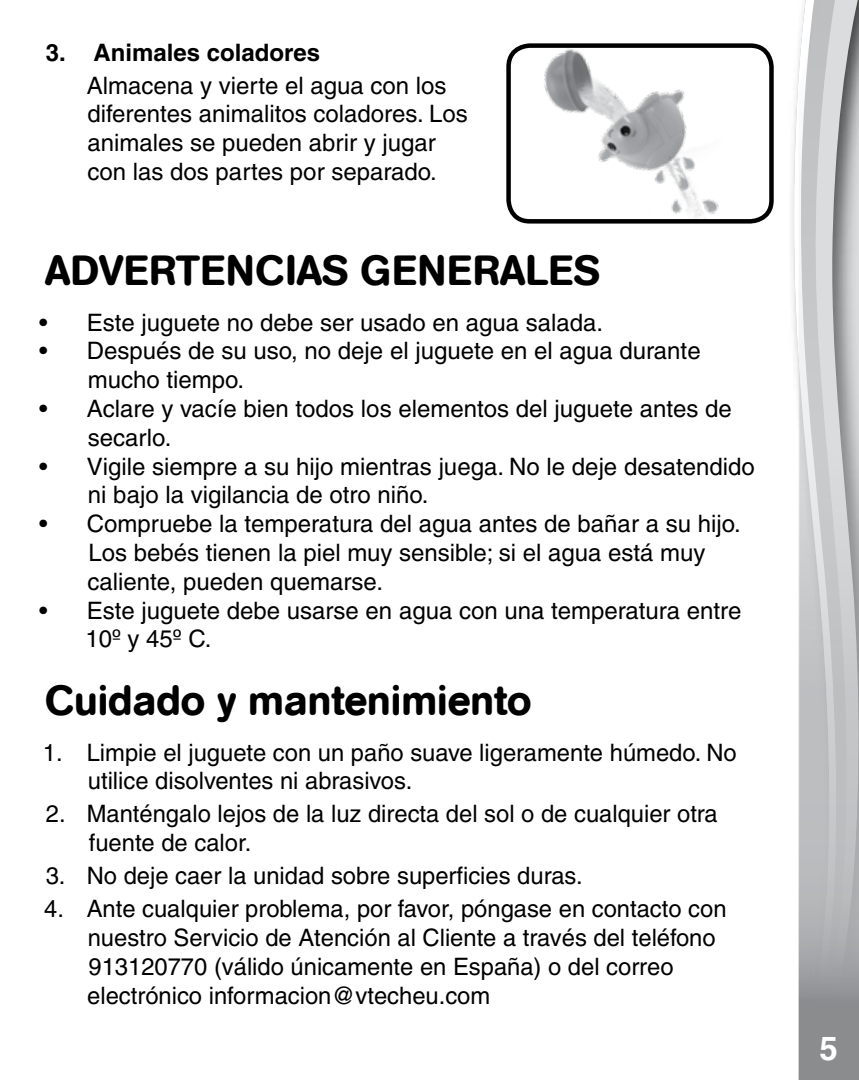
<style>
.page{position:relative;width:859px;height:1080px;background:#fff}
.page>*{position:absolute;margin:0;border:0;box-sizing:border-box;transform-origin:0 0}
.t1{font:500 42px "AG Book Rounded";color:#000}
.t2{font:700 33px "Helvetica";color:#fff}
.t3{font:500 24px/28.8px "Helvetica";color:#000}
.t4{font:700 24px "Helvetica";color:#000}
</style>
<div class="page">
<img style="left:526px;top:48px;width:193px;height:171px">
<div style="left:506px;top:43px;width:268px;height:181px;border:4px solid #000;border-radius:21px"></div>
<svg style="left:793px;top:55px;width:6px;height:1025px"></svg>
<svg style="left:799px;top:0;width:60px;height:1080px;background:#bdbec0"></svg>
<div style="left:774px;top:1038px;width:24px;height:42px;background:#fff"></div>
<p class="t4" style="left:46px;top:38px;width:276px">3. Animales coladores</p>
<p class="t3" style="left:87px;top:71px;width:382px">Almacena y vierte el agua con los diferentes animalitos coladores. Los animales se pueden abrir y jugar con las dos partes por separado.</p>
<h1 class="t1" style="left:45px;top:246px;width:556px">ADVERTENCIAS GENERALES</h1>
<p class="t3" style="left:39px;top:308px;width:565px">• Este juguete no debe ser usado en agua salada.</p>
<p class="t3" style="left:88px;top:337px;width:614px;text-indent:-49px">• Después de su uso, no deje el juguete en el agua durante mucho tiempo.</p>
<p class="t3" style="left:88px;top:394px;width:645px;text-indent:-49px">• Aclare y vacíe bien todos los elementos del juguete antes de secarlo.</p>
<p class="t3" style="left:88px;top:452px;width:668px;text-indent:-49px">• Vigile siempre a su hijo mientras juega. No le deje desatendido ni bajo la vigilancia de otro niño.</p>
<p class="t3" style="left:88px;top:509px;width:655px;text-indent:-48px">• Compruebe la temperatura del agua antes de bañar a su hijo.<br>Los bebés tienen la piel muy sensible; si el agua está muy caliente, pueden quemarse.</p>
<p class="t3" style="left:85px;top:596px;width:657px;text-indent:-46px">• Este juguete debe usarse en agua con una temperatura entre<br>10º y 45º C.</p>
<h1 class="t1" style="left:45px;top:676px;width:488px">Cuidado y mantenimiento</h1>
<p class="t3" style="left:88px;top:738px;width:650px;text-indent:-45px">1. Limpie el juguete con un paño suave ligeramente húmedo. No utilice disolventes ni abrasivos.</p>
<p class="t3" style="left:89px;top:800px;width:630px;text-indent:-43px">2. Manténgalo lejos de la luz directa del sol o de cualquier otra fuente de calor.</p>
<p class="t3" style="left:46px;top:861px;width:538px">3. No deje caer la unidad sobre superficies duras.</p>
<p class="t3" style="left:87px;top:894px;width:641px;text-indent:-43px">4. Ante cualquier problema, por favor, póngase en contacto con nuestro Servicio de Atención al Cliente a través del teléfono 913120770 (válido únicamente en España) o del correo electrónico informacion@vtecheu.com</p>
<h2 class="t2" style="left:820px;top:1025px;width:27px">5 <sup>5</sup>5</h2>
</div>
